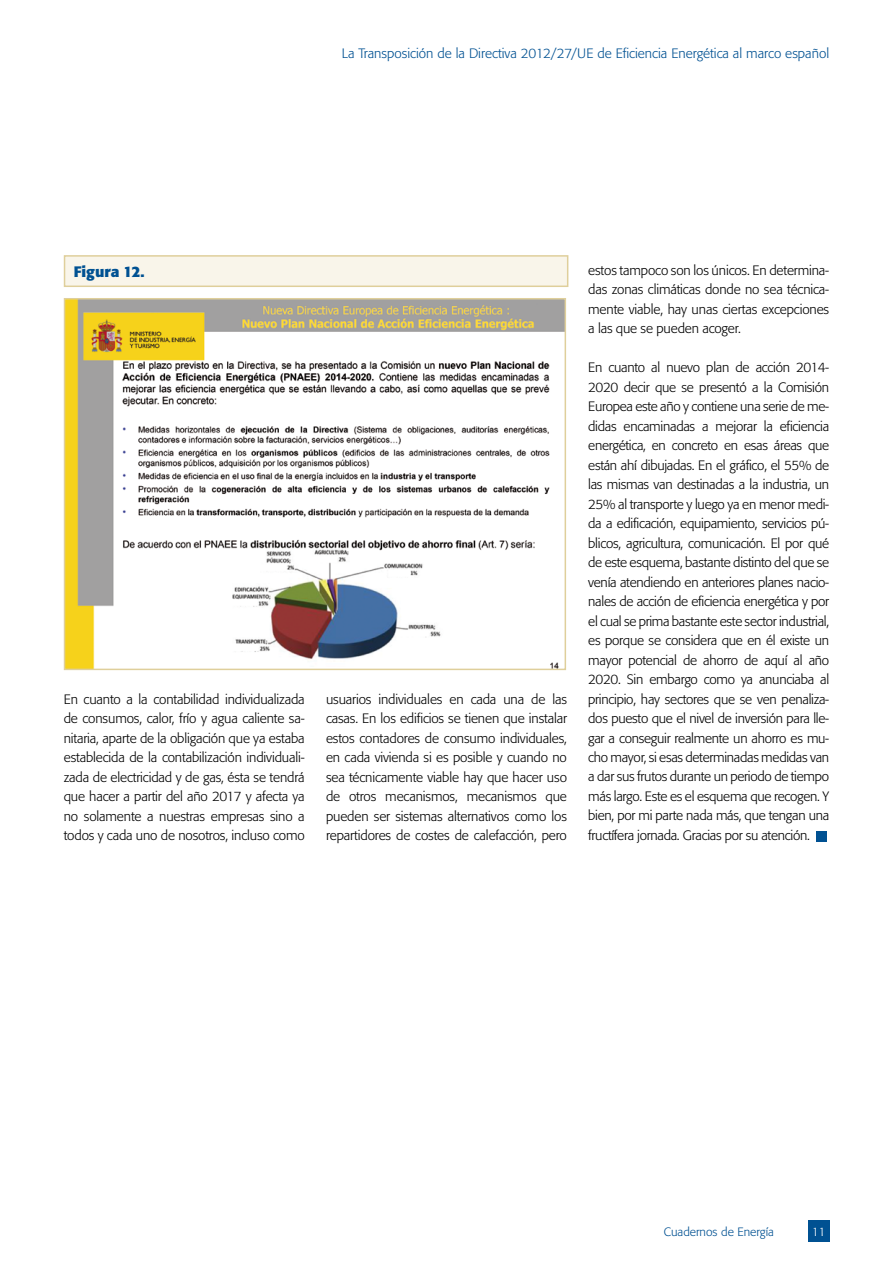
<style>
.page{position:relative;width:893px;height:1263px;background:#fff}
.page>*{position:absolute;margin:0;border:0;box-sizing:border-box;transform-origin:0 0}
.t1{font:700 15px "Formata";color:#005192}
.t2{font:300 13.5px/19.5px "Formata";letter-spacing:-.01em;color:#000;text-align:justify}
.t3{font:300 13.5px "Formata";color:#005192}
.t4{font:300 12px "Formata";color:#005192}
.t5{font:300 12px "Formata";color:#fff}
</style>
<div class="page">
<div style="left:808px;top:1220px;width:21px;height:22px;background:#005192"></div>
<div style="left:65px;top:256px;width:503px;height:30px;background:#f9f5ea"></div>
<div style="left:64px;top:255px;width:504px;height:32px;border:2px solid #dfcf9b"></div>
<img style="left:67px;top:301px;width:496px;height:366px">
<div style="left:64px;top:298px;width:502px;height:372px;border:2px solid #dfcf9b"></div>
<div style="left:816px;top:831px;width:11px;height:11px;background:#005192"></div>
<p class="t3" style="left:342px;top:46px;width:489px">La Transposición de la Directiva 2012/27/UE de Eficiencia Energética al marco español</p>
<p class="t1" style="left:74px;top:262px;width:72px">Figura 12.</p>
<p class="t2" style="left:64px;top:689px;width:242px">En cuanto a la contabilidad individualizada de consumos, calor, frío y agua caliente sa&shy;nitaria, aparte de la obligación que ya estaba establecida de la contabilización individuali&shy;zada de electricidad y de gas, ésta se tendrá que hacer a partir del año 2017 y afecta ya no solamente a nuestras empresas sino a todos y cada uno de nosotros, incluso como</p>
<p class="t2" style="left:326px;top:689px;width:242px">usuarios individuales en cada una de las casas. En los edificios se tienen que instalar estos contadores de consumo individuales, en cada vivienda si es posible y cuando no sea técnicamente viable hay que hacer uso de otros mecanismos, mecanismos que pueden ser sistemas alternativos como los repartidores de costes de calefacción, pero</p>
<p class="t2" style="left:588px;top:260px;width:242px">estos tampoco son los únicos. En determina&shy;das zonas climáticas donde no sea técnica&shy;mente viable, hay unas ciertas excepciones a las que se pueden acoger.</p>
<p class="t2" style="left:588px;top:358px;width:242px">En cuanto al nuevo plan de acción 2014- 2020 decir que se presentó a la Comisión Europea este año y contiene una serie de me&shy;didas encaminadas a mejorar la eficiencia energética, en concreto en esas áreas que están ahí dibujadas. En el gráfico, el 55% de las mismas van destinadas a la industria, un 25% al transporte y luego ya en menor medi&shy;da a edificación, equipamiento, servicios pú&shy;blicos, agricultura, comunicación. El por qué de este esquema, bastante distinto del que se venía atendiendo en anteriores planes nacio&shy;nales de acción de eficiencia energética y por el cual se prima bastante este sector industrial, es porque se considera que en él existe un mayor potencial de ahorro de aquí al año 2020. Sin embargo como ya anunciaba al principio, hay sectores que se ven penaliza&shy;dos puesto que el nivel de inversión para lle&shy;gar a conseguir realmente un ahorro es mu&shy;cho mayor, si esas determinadas medidas van a dar sus frutos durante un periodo de tiempo más largo. Este es el esquema que recogen. Y bien, por mi parte nada más, que tengan una fructífera jornada. Gracias por su atención.</p>
<p class="t4" style="left:664px;top:1224px;width:112px">Cuadernos de Energía</p>
<p class="t5" style="left:812px;top:1224px;width:15px">11</p>
</div>
